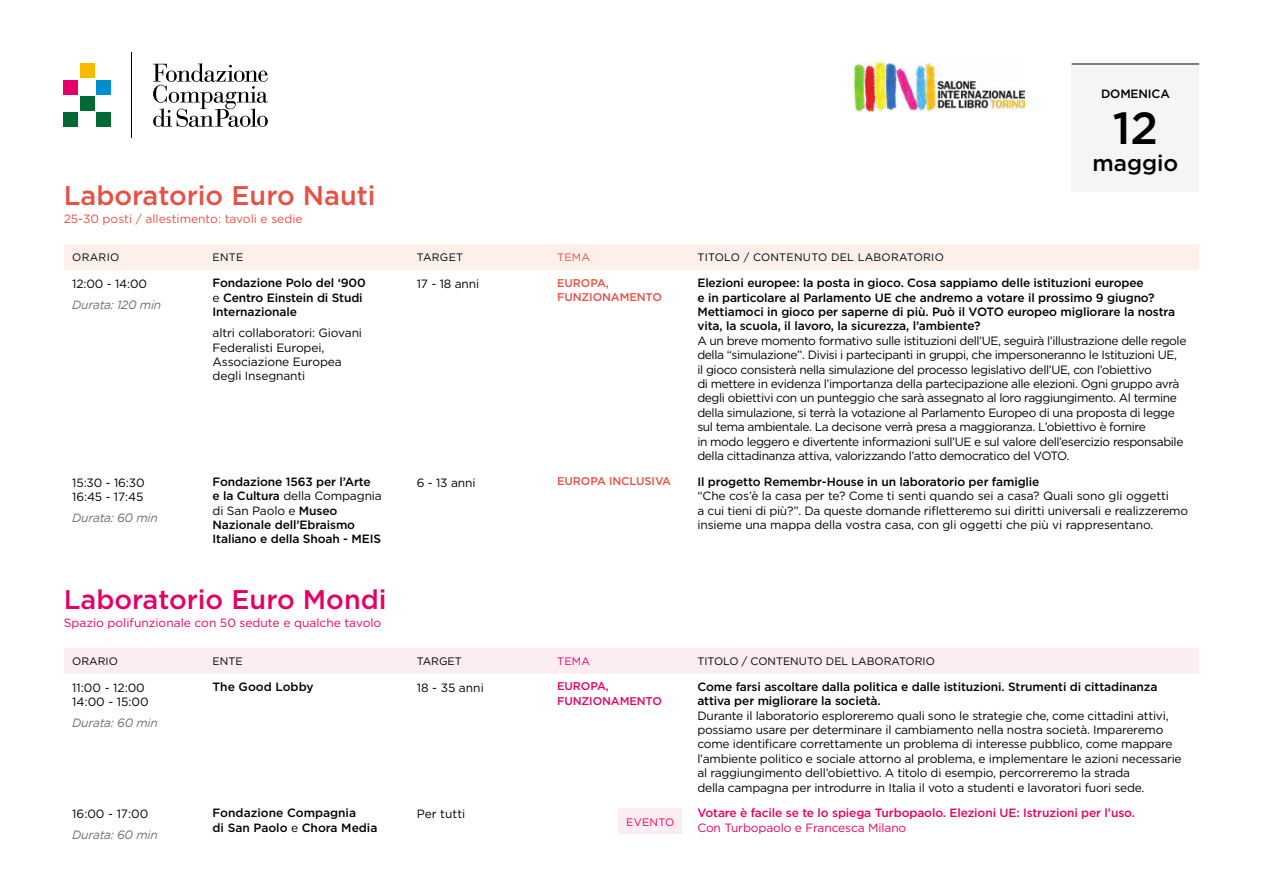
<style>
.page{position:relative;width:1263px;height:893px;background:#fff}
.page>*{position:absolute;margin:0;border:0;box-sizing:border-box;transform-origin:0 0}
.t1{font:500 45px "Gotham";color:#000}
.t2{font:500 27px "Gotham";color:#e94f44}
.t3{font:500 27px "Gotham";color:#e50067}
.t4{font:500 22.5px "Gotham";color:#000}
.t5{font:12px/14.4px "Gotham";letter-spacing:-.035em;color:#000}
.t6{font:500 12px/14.4px "Gotham";letter-spacing:-.01em;color:#000}
.t7{font:12px/14.4px "Gotham";letter-spacing:-.01em;color:#000}
.t8{font:12px "Gotham";color:#e50067}
.t9{font:500 12px "Gotham";letter-spacing:-.01em;color:#e50067}
.t10{font:italic 12px "Gotham";letter-spacing:-.02em;color:#6f6f6e}
.t11{font:12px "Gotham";color:#e94f44}
.t12{font:12px/14.4px "Gotham";color:#000}
.t13{font:500 11.25px/14.4px "Gotham";letter-spacing:-.01em;color:#e94f44}
.t14{font:500 11.25px/14.4px "Gotham";letter-spacing:-.01em;color:#e50067}
.t15{font:10.8px "Gotham";color:#000}
.t16{font:10.8px "Gotham";letter-spacing:.025em;color:#000}
.t17{font:10.8px "Gotham";letter-spacing:.025em;color:#e50067}
.t18{font:10.8px "Gotham";color:#e94f44}
.s1{font-weight:400}
</style>
<div class="page">
<div style="left:64px;top:244px;width:1135px;height:26px;background:#fdf0eb"></div>
<div style="left:64px;top:648px;width:1135px;height:26px;background:#fcedf1"></div>
<div style="left:618px;top:809px;width:63px;height:25px;background:#fcedf1"></div>
<hr style="left:131px;top:52px;width:1px;height:86px;background:#000">
<div style="left:80px;top:96px;width:14px;height:14px;background:#006934"></div>
<div style="left:80px;top:64px;width:14px;height:14px;background:#fbb900"></div>
<div style="left:64px;top:80px;width:14px;height:14px;background:#e50067"></div>
<div style="left:64px;top:112px;width:14px;height:15px;background:#006934"></div>
<div style="left:96px;top:80px;width:14px;height:14px;background:#008ed1"></div>
<div style="left:96px;top:112px;width:14px;height:15px;background:#006934"></div>
<svg style="left:153px;top:63px;width:115px;height:64px"></svg>
<img style="left:855px;top:62px;width:170px;height:49px">
<div style="left:1071px;top:64px;width:128px;height:127px;background:#f5f5f5"></div>
<hr style="left:1071px;top:64px;width:128px;height:1px;background:#000">
<p class="t6" style="left:1101px;top:86px;width:70px">DOMENICA</p>
<h2 class="t2" style="left:64px;top:180px;width:313px">Laboratorio Euro Nauti</h2>
<p class="t11" style="left:64px;top:213px;width:240px">25-30 posti / allestimento: tavoli e sedie</p>
<h1 class="t1" style="left:1113px;top:102px;width:47px">12</h1>
<h3 class="t4" style="left:1092px;top:150px;width:87px">maggio</h3>
<p class="t15" style="left:72px;top:253px;width:49px">ORARIO</p>
<p class="t15" style="left:213px;top:253px;width:32px">ENTE</p>
<p class="t15" style="left:417px;top:253px;width:48px">TARGET</p>
<p class="t18" style="left:557px;top:253px;width:34px">TEMA</p>
<p class="t16" style="left:697px;top:253px;width:248px">TITOLO / CONTENUTO DEL LABORATORIO</p>
<p class="t5" style="left:72px;top:277px;width:76px">12:00 - 14:00</p>
<p class="t10" style="left:72px;top:298px;width:91px">Durata: 120 min</p>
<p class="t6" style="left:213px;top:275px;width:155px">Fondazione Polo del ‘900 <span class="s1">e</span> Centro Einstein di Studi<br>Internazionale</p>
<p class="t7" style="left:213px;top:326px;width:151px">altri collaboratori: Giovani<br>Federalisti Europei,<br>Associazione Europea degli Insegnanti</p>
<p class="t5" style="left:417px;top:277px;width:64px">17 - 18 anni</p>
<p class="t13" style="left:557px;top:275px;width:106px">EUROPA,<br>FUNZIONAMENTO</p>
<p class="t6" style="left:697px;top:275px;width:479px">Elezioni europee: la posta in gioco. Cosa sappiamo delle istituzioni europee<br>e in particolare al Parlamento UE che andremo a votare il prossimo 9 giugno?<br>Mettiamoci in gioco per saperne di più. Può il VOTO europeo migliorare la nostra vita, la scuola, il lavoro, la sicurezza, l’ambiente?</p>
<p class="t5" style="left:697px;top:334px;width:491px">A un breve momento formativo sulle istituzioni dell’UE, seguirà l’illustrazione delle regole della “simulazione”. Divisi i partecipanti in gruppi, che impersoneranno le Istituzioni UE,<br>il gioco consisterà nella simulazione del processo legislativo dell’UE, con l’obiettivo<br>di mettere in evidenza l’importanza della partecipazione alle elezioni. Ogni gruppo avrà degli obiettivi con un punteggio che sarà assegnato al loro raggiungimento. Al termine della simulazione, si terrà la votazione al Parlamento Europeo di una proposta di legge sul tema ambientale. La decisone verrà presa a maggioranza. L’obiettivo è fornire<br>in modo leggero e divertente informazioni sull’UE e sul valore dell’esercizio responsabile della cittadinanza attiva, valorizzando l’atto democratico del VOTO.</p>
<p class="t7" style="left:72px;top:476px;width:74px">15:30 - 16:30<br>16:45 - 17:45</p>
<p class="t10" style="left:72px;top:511px;width:87px">Durata: 60 min</p>
<p class="t6" style="left:213px;top:474px;width:171px">Fondazione 1563 per l’Arte<br>e la Cultura <span class="s1">della Compagnia di San Paolo e</span> Museo<br>Nazionale dell’Ebraismo<br>Italiano e della Shoah - MEIS</p>
<p class="t5" style="left:417px;top:476px;width:60px">6 - 13 anni</p>
<p class="t13" style="left:557px;top:474px;width:116px">EUROPA INCLUSIVA</p>
<p class="t6" style="left:697px;top:474px;width:344px">Il progetto Remembr-House in un laboratorio per famiglie</p>
<p class="t7" style="left:697px;top:489px;width:492px">“Che cos’è la casa per te? Come ti senti quando sei a casa? Quali sono gli oggetti<br>a cui tieni di più?”. Da queste domande rifletteremo sui diritti universali e realizzeremo insieme una mappa della vostra casa, con gli oggetti che più vi rappresentano.</p>
<h2 class="t3" style="left:64px;top:584px;width:324px">Laboratorio Euro Mondi</h2>
<p class="t8" style="left:64px;top:617px;width:319px">Spazio polifunzionale con 50 sedute e qualche tavolo</p>
<p class="t15" style="left:72px;top:656px;width:47px">ORARIO</p>
<p class="t15" style="left:213px;top:656px;width:32px">ENTE</p>
<p class="t15" style="left:417px;top:656px;width:47px">TARGET</p>
<p class="t17" style="left:557px;top:656px;width:34px">TEMA</p>
<p class="t15" style="left:697px;top:656px;width:239px">TITOLO / CONTENUTO DEL LABORATORIO</p>
<p class="t12" style="left:72px;top:681px;width:78px">11:00 - 12:00<br>14:00 - 15:00</p>
<p class="t10" style="left:72px;top:716px;width:87px">Durata: 60 min</p>
<p class="t6" style="left:213px;top:679px;width:102px">The Good Lobby</p>
<p class="t5" style="left:417px;top:681px;width:69px">18 - 35 anni</p>
<p class="t14" style="left:557px;top:679px;width:106px">EUROPA,<br>FUNZIONAMENTO</p>
<p class="t6" style="left:697px;top:679px;width:462px">Come farsi ascoltare dalla politica e dalle istituzioni. Strumenti di cittadinanza attiva per migliorare la società.</p>
<p class="t5" style="left:697px;top:709px;width:486px">Durante il laboratorio esploreremo quali sono le strategie che, come cittadini attivi, possiamo usare per determinare il cambiamento nella nostra società. Impareremo come identificare correttamente un problema di interesse pubblico, come mappare l’ambiente politico e sociale attorno al problema, e implementare le azioni necessarie al raggiungimento dell’obiettivo. A titolo di esempio, percorreremo la strada<br>della campagna per introdurre in Italia il voto a studenti e lavoratori fuori sede.</p>
<p class="t5" style="left:72px;top:807px;width:78px">16:00 - 17:00</p>
<p class="t10" style="left:72px;top:828px;width:87px">Durata: 60 min</p>
<p class="t6" style="left:213px;top:806px;width:166px">Fondazione Compagnia<br>di San Paolo <span class="s1">e</span> Chora Media</p>
<p class="t12" style="left:417px;top:807px;width:50px">Per tutti</p>
<p class="t9" style="left:697px;top:806px;width:439px">Votare è facile se te lo spiega Turbopaolo. Elezioni UE: Istruzioni per l’uso.</p>
<p class="t17" style="left:626px;top:817px;width:50px">EVENTO</p>
<p class="t8" style="left:697px;top:822px;width:210px">Con Turbopaolo e Francesca Milano</p>
</div>
